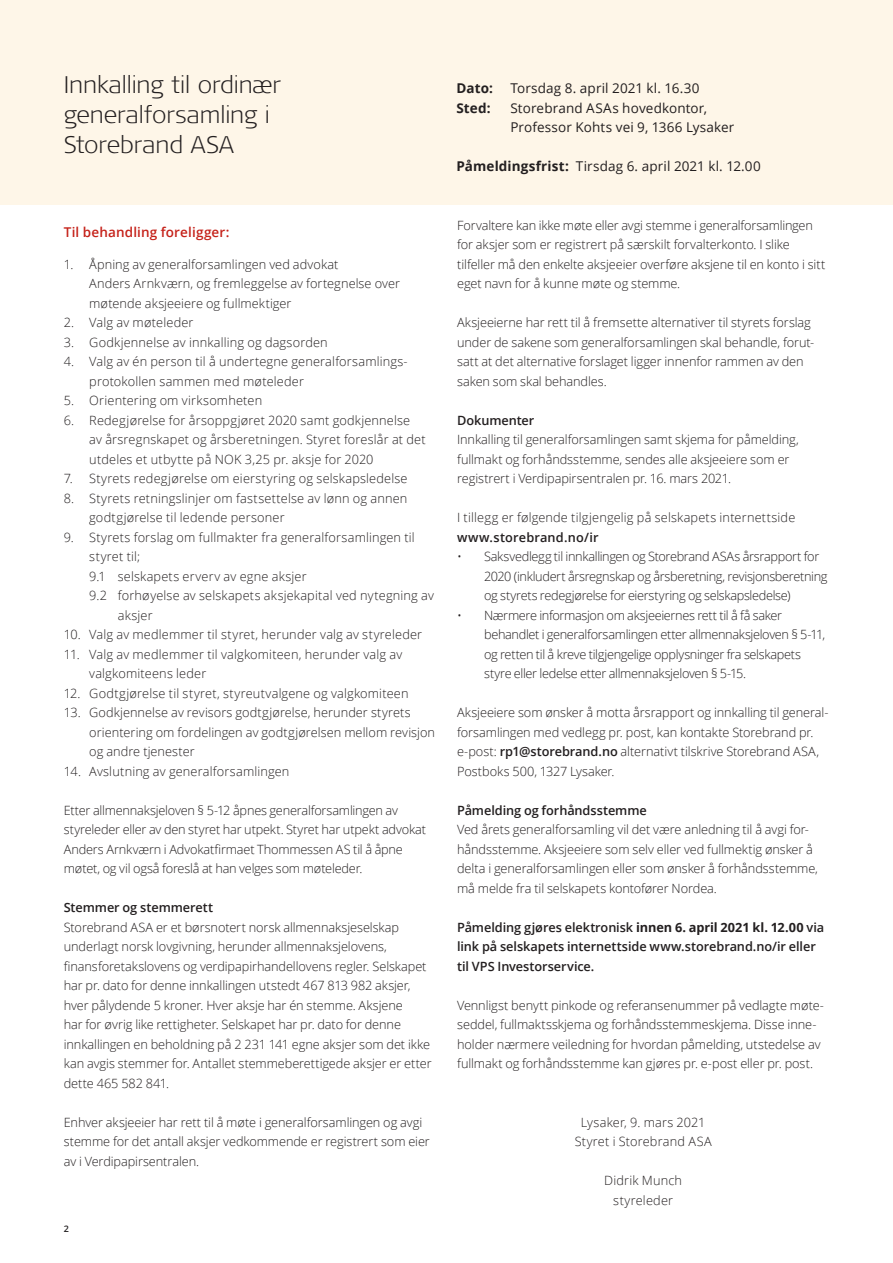
<style>
.page{position:relative;width:893px;height:1263px;background:#fff}
.page>*{position:absolute;margin:0;border:0;box-sizing:border-box;transform-origin:0 0}
.Tittel_16_20{font:300 expanded 24px/30px "Signa OT";letter-spacing:-.005em;color:#231f20}
.Mellomtittel_9_13{font:13.5px/19.5px "Open Sans";letter-spacing:.01em;color:#231f20}
.Mellomtittel_1__9_13{font:600 13.5px "Open Sans";letter-spacing:.01em;color:#c5221a}
.Mellomtittel_9_13-2{font:700 13.5px "Open Sans";letter-spacing:.005em;color:#231f20}
.Brødtekst_8_5_13{font:300 12.75px/19.5px "Open Sans";letter-spacing:-.005em;color:#231f20}
.Brødtekst_8_5_13-2{font:300 12.75px/19.5px "Open Sans";letter-spacing:.015em;color:#231f20}
.Brødtekst_8_5_13-3{font:300 12.75px/19.5px "Open Sans";letter-spacing:-.03em;color:#231f20}
.Brødtekst_8_5_13-4{font:600 12.75px/19.5px "Open Sans";letter-spacing:-.005em;color:#231f20}
.t1{font:600 9px "Open Sans";color:#231f20}
.s1{font-weight:700}
.s2{font-weight:600}
</style>
<div class="page">
<div style="left:0;top:0;width:893px;height:204px;background:#fef6e8"></div>
<p class="Tittel_16_20" style="left:64px;top:69px;width:219px">Innkalling til ordinær generalforsamling i<br>Storebrand ASA</p>
<p class="Mellomtittel_9_13-2" style="left:456px;top:79px;width:38px">Dato:</p>
<p class="Mellomtittel_9_13" style="left:510px;top:78px;width:191px">Torsdag 8. april 2021 kl. 16.30</p>
<p class="Mellomtittel_9_13-2" style="left:456px;top:98px;width:36px">Sted:</p>
<p class="Mellomtittel_9_13" style="left:510px;top:98px;width:226px">Storebrand ASAs hovedkontor,<br>Professor Kohts vei 9, 1366 Lysaker</p>
<p class="Mellomtittel_9_13" style="left:456px;top:156px;width:306px"><span class="s1">Påmeldingsfrist:</span> Tirsdag 6. april 2021 kl. 12.00</p>
<p class="Mellomtittel_1__9_13" style="left:64px;top:223px;width:167px">Til behandling foreligger:</p>
<p class="Brødtekst_8_5_13" style="left:89px;top:254px;width:312px;text-indent:-26px">1. Åpning av generalforsamlingen ved advokat<br>Anders Arnkværn, og fremleggelse av fortegnelse over møtende aksjeeiere og fullmektiger</p>
<p class="Brødtekst_8_5_13" style="left:64px;top:312px;width:131px">2. Valg av møteleder</p>
<p class="Brødtekst_8_5_13" style="left:64px;top:332px;width:266px">3. Godkjennelse av innkalling og dagsorden</p>
<p class="Brødtekst_8_5_13-2" style="left:89px;top:351px;width:320px;text-indent:-26px">4. Valg av én person til å undertegne generalforsamlings&shy;protokollen sammen med møteleder</p>
<p class="Brødtekst_8_5_13-2" style="left:64px;top:390px;width:200px">5. Orientering om virksomheten</p>
<p class="Brødtekst_8_5_13-2" style="left:89px;top:410px;width:338px;text-indent:-26px">6. Redegjørelse for årsoppgjøret 2020 samt godkjennelse av årsregnskapet og årsberetningen. Styret foreslår at det utdeles et utbytte på NOK 3,25 pr. aksje for 2020</p>
<p class="Brødtekst_8_5_13-2" style="left:64px;top:468px;width:345px">7. Styrets redegjørelse om eierstyring og selskapsledelse</p>
<p class="Brødtekst_8_5_13-2" style="left:89px;top:488px;width:320px;text-indent:-26px">8. Styrets retningslinjer om fastsettelse av lønn og annen godtgjørelse til ledende personer</p>
<p class="Brødtekst_8_5_13" style="left:89px;top:527px;width:327px;text-indent:-26px">9. Styrets forslag om fullmakter fra generalforsamlingen til styret til;</p>
<p class="Brødtekst_8_5_13-2" style="left:89px;top:566px;width:219px">9.1 selskapets erverv av egne aksjer</p>
<p class="Brødtekst_8_5_13-2" style="left:118px;top:585px;width:318px;text-indent:-28px">9.2 forhøyelse av selskapets aksjekapital ved nytegning av aksjer</p>
<p class="Brødtekst_8_5_13-2" style="left:64px;top:624px;width:360px">10. Valg av medlemmer til styret, herunder valg av styreleder</p>
<p class="Brødtekst_8_5_13" style="left:89px;top:644px;width:314px;text-indent:-26px">11. Valg av medlemmer til valgkomiteen, herunder valg av valgkomiteens leder</p>
<p class="Brødtekst_8_5_13-2" style="left:64px;top:683px;width:346px">12. Godtgjørelse til styret, styreutvalgene og valgkomiteen</p>
<p class="Brødtekst_8_5_13" style="left:89px;top:702px;width:347px;text-indent:-26px">13. Godkjennelse av revisors godtgjørelse, herunder styrets orientering om fordelingen av godtgjørelsen mellom revisjon og andre tjenester</p>
<p class="Brødtekst_8_5_13" style="left:64px;top:761px;width:227px">14. Avslutning av generalforsamlingen</p>
<p class="Brødtekst_8_5_13" style="left:64px;top:800px;width:364px">Etter allmennaksjeloven § 5-12 åpnes generalforsamlingen av styreleder eller av den styret har utpekt. Styret har utpekt advokat Anders Arnkværn i Advokatfirmaet Thommessen AS til å åpne møtet, og vil også foreslå at han velges som møteleder.</p>
<p class="Brødtekst_8_5_13-4" style="left:64px;top:897px;width:151px">Stemmer og stemmerett</p>
<p class="Brødtekst_8_5_13" style="left:64px;top:917px;width:369px">Storebrand ASA er et børsnotert norsk allmennaksjeselskap underlagt norsk lovgivning, herunder allmennaksjelovens, finansforetakslovens og verdipapirhandellovens regler. Selskapet har pr. dato for denne innkallingen utstedt 467 813 982 aksjer, hver pålydende 5 kroner. Hver aksje har én stemme. Aksjene<br>har for øvrig like rettigheter. Selskapet har pr. dato for denne innkallingen en beholdning på 2 231 141 egne aksjer som det ikke kan avgis stemmer for. Antallet stemmeberettigede aksjer er etter dette 465 582 841.</p>
<p class="Brødtekst_8_5_13" style="left:64px;top:1112px;width:368px">Enhver aksjeeier har rett til å møte i generalforsamlingen og avgi stemme for det antall aksjer vedkommende er registrert som eier av i Verdipapirsentralen.</p>
<p class="t1" style="left:64px;top:1222px;width:7px">2</p>
<p class="Brødtekst_8_5_13" style="left:457px;top:215px;width:370px">Forvaltere kan ikke møte eller avgi stemme i generalforsamlingen for aksjer som er registrert på særskilt forvalterkonto. I slike tilfeller må den enkelte aksjeeier overføre aksjene til en konto i sitt eget navn for å kunne møte og stemme.</p>
<p class="Brødtekst_8_5_13" style="left:457px;top:312px;width:359px">Aksjeeierne har rett til å fremsette alternativer til styrets forslag under de sakene som generalforsamlingen skal behandle, forut&shy;satt at det alternative forslaget ligger innenfor rammen av den saken som skal behandles.</p>
<p class="Brødtekst_8_5_13-4" style="left:457px;top:410px;width:79px">Dokumenter</p>
<p class="Brødtekst_8_5_13" style="left:457px;top:429px;width:343px">Innkalling til generalforsamlingen samt skjema for påmelding, fullmakt og forhåndsstemme, sendes alle aksjeeiere som er registrert i Verdipapirsentralen pr. 16. mars 2021.</p>
<p class="Brødtekst_8_5_13" style="left:457px;top:507px;width:340px">I tillegg er følgende tilgjengelig på selskapets internettside <span class="s2">www.storebrand.no/ir</span></p>
<p class="Brødtekst_8_5_13-3" style="left:484px;top:546px;width:345px;text-indent:-27px">• Saksvedlegg til innkallingen og Storebrand ASAs årsrapport for<br>2020 (inkludert årsregnskap og årsberetning, revisjonsberetning og styrets redegjørelse for eierstyring og selskapsledelse)</p>
<p class="Brødtekst_8_5_13-3" style="left:484px;top:605px;width:342px;text-indent:-27px">• Nærmere informasjon om aksjeeiernes rett til å få saker behandlet i generalforsamlingen etter allmennaksjeloven § 5-11, og retten til å kreve tilgjengelige opplysninger fra selskapets styre eller ledelse etter allmennaksjeloven § 5-15.</p>
<p class="Brødtekst_8_5_13" style="left:457px;top:702px;width:373px">Aksjeeiere som ønsker å motta årsrapport og innkalling til general&shy;forsamlingen med vedlegg pr. post, kan kontakte Storebrand pr. e-post: <span class="s2">rp1@storebrand.no</span> alternativt tilskrive Storebrand ASA, Postboks 500, 1327 Lysaker.</p>
<p class="Brødtekst_8_5_13-4" style="left:457px;top:800px;width:191px">Påmelding og forhåndsstemme</p>
<p class="Brødtekst_8_5_13" style="left:457px;top:819px;width:362px">Ved årets generalforsamling vil det være anledning til å avgi for&shy;håndsstemme. Aksjeeiere som selv eller ved fullmektig ønsker å delta i generalforsamlingen eller som ønsker å forhåndsstemme, må melde fra til selskapets kontofører Nordea.</p>
<p class="Brødtekst_8_5_13-4" style="left:457px;top:917px;width:369px">Påmelding gjøres elektronisk <span class="s1">innen 6. april 2021 kl. 12.00</span> via link på selskapets internettside www.storebrand.no/ir eller til VPS Investorservice.</p>
<p class="Brødtekst_8_5_13" style="left:457px;top:995px;width:368px">Vennligst benytt pinkode og referansenummer på vedlagte møte&shy;seddel, fullmaktsskjema og forhåndsstemmeskjema. Disse inne&shy;holder nærmere veiledning for hvordan påmelding, utstedelse av fullmakt og forhåndsstemme kan gjøres pr. e-post eller pr. post.</p>
<p class="Brødtekst_8_5_13" style="left:581px;top:1112px;width:126px">Lysaker, 9. mars 2021</p>
<p class="Brødtekst_8_5_13-2" style="left:575px;top:1131px;width:138px">Styret i Storebrand ASA</p>
<p class="Brødtekst_8_5_13" style="left:604px;top:1170px;width:79px">Didrik Munch</p>
<p class="Brødtekst_8_5_13-2" style="left:613px;top:1190px;width:61px">styreleder</p>
</div>
